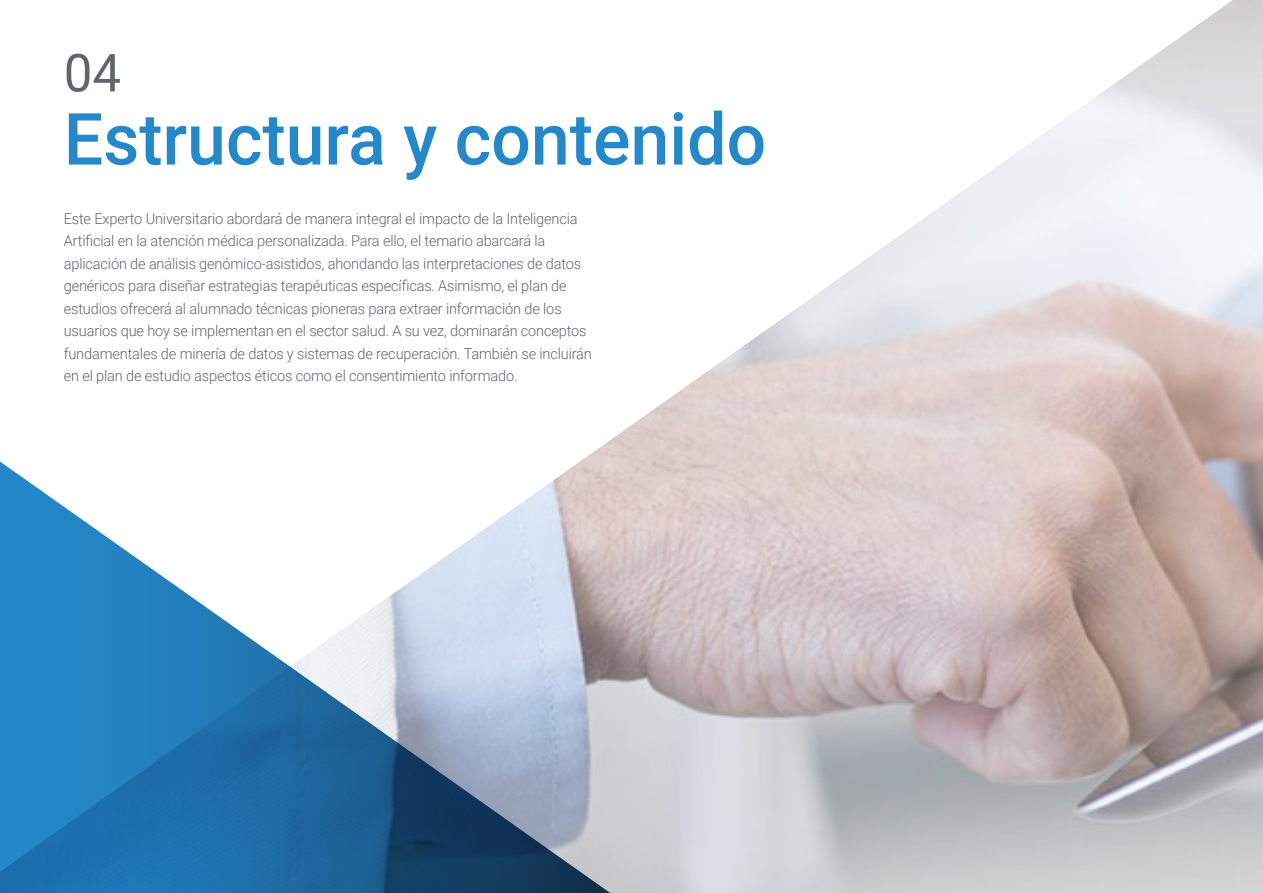
<style>
.page{position:relative;width:1263px;height:893px;background:#fff}
.page>*{position:absolute;margin:0;border:0;box-sizing:border-box;transform-origin:0 0}
.t1{font:500 72px "Roboto";color:#2488c9}
.t2{font:52.5px "Roboto";color:#61646a}
.t3{font:300 15px/22.5px "Roboto";letter-spacing:-.01em;color:#61646a}
</style>
<div class="page">
<img style="left:602px;top:0;width:661px;height:893px">
<svg style="left:0;top:446px;width:640px;height:447px"></svg>
<h2 class="t2" style="left:64px;top:36px;width:59px">04</h2>
<h1 class="t1" style="left:64px;top:89px;width:704px">Estructura y contenido</h1>
<p class="t3" style="left:64px;top:207px;width:530px">Este Experto Universitario abordará de manera integral el impacto de la Inteligencia Artificial en la atención médica personalizada. Para ello, el temario abarcará la aplicación de análisis genómico-asistidos, ahondando las interpretaciones de datos genéricos para diseñar estrategias terapéuticas específicas. Asimismo, el plan de estudios ofrecerá al alumnado técnicas pioneras para extraer información de los usuarios que hoy se implementan en el sector salud. A su vez, dominarán conceptos fundamentales de minería de datos y sistemas de recuperación. También se incluirán en el plan de estudio aspectos éticos como el consentimiento informado.</p>
</div>
